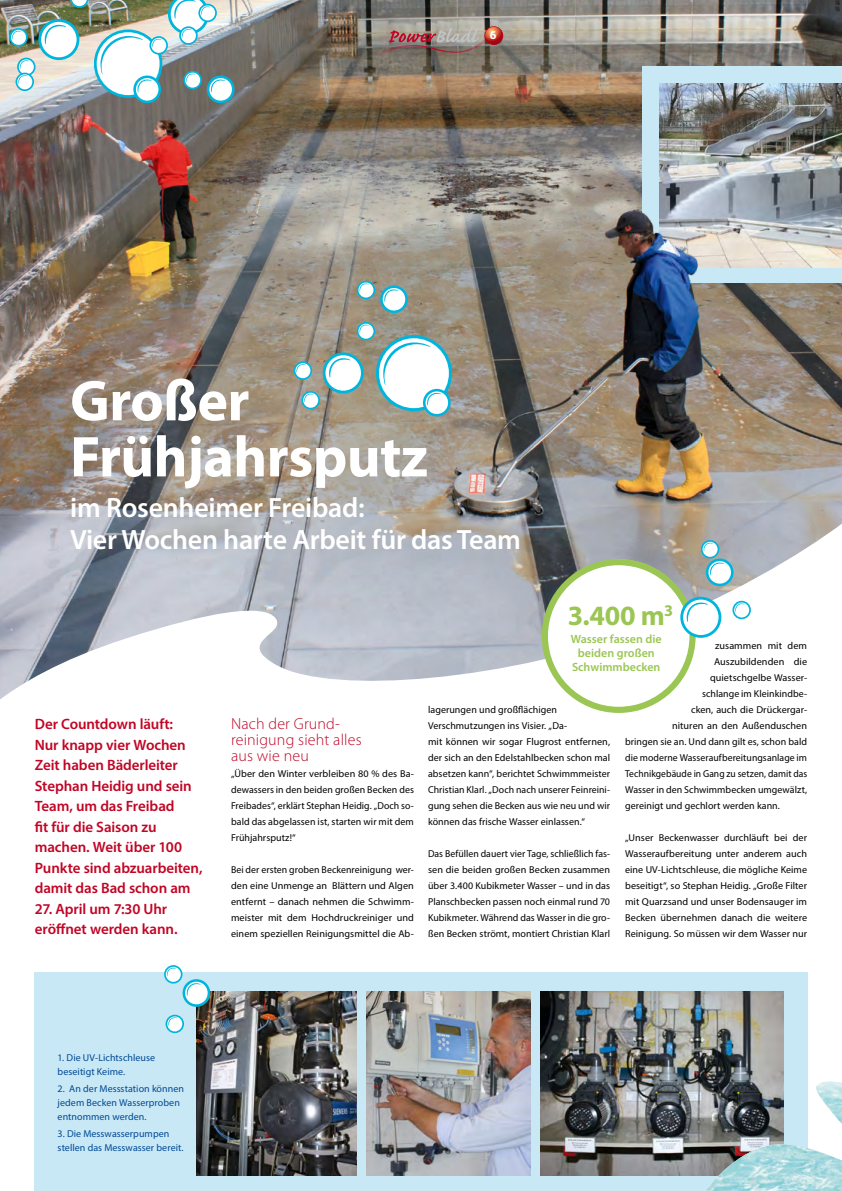
<style>
.page{position:relative;width:842px;height:1191px;background:#fff}
.page>*{position:absolute;margin:0;border:0;box-sizing:border-box;transform-origin:0 0}
.t1{font:700 58px/56px "Myriad Pro";letter-spacing:-.01em;color:#fff}
.t2{font:600 28px/32px "Myriad Pro";letter-spacing:-.01em;color:#fff}
.t3{font:700 28px "Myriad Pro";color:#9bc654}
.t4{font:300 16px/16px "Myriad Pro";letter-spacing:.01em;color:#c10525}
.t5{font:600 15px/20.5px "Myriad Pro";letter-spacing:-.005em;color:#c10525}
.t6{font:600 12px/14px "Myriad Pro";color:#9bc654;text-align:center}
.t7{font:700 12px "Myriad Pro";color:#fff}
.t8{font:10px/16px "Myriad Pro";letter-spacing:.005em;color:#000;text-align:justify}
.t9{font:10px/14px "Myriad Pro";letter-spacing:.005em;color:#004993}
.t10{font:10px "Myriad Pro";letter-spacing:.005em;color:#000;scale:.96 1}
</style>
<div class="page">
<img style="left:0;top:0;width:842px;height:699px">
<img style="left:373px;top:26px;width:130px;height:34px">
<div style="left:643px;top:66px;width:199px;height:217px;background:#c9e8f6"></div>
<img style="left:660px;top:83px;width:182px;height:185px">
<svg style="left:294px;top:322px;width:158px;height:94px"></svg>
<svg style="left:357px;top:281px;width:51px;height:32px"></svg>
<img style="left:9px;top:0;width:225px;height:103px">
<div style="left:34px;top:972px;width:774px;height:219px;background:#c9e8f6"></div>
<img style="left:540px;top:991px;width:159px;height:184px">
<img style="left:196px;top:991px;width:160px;height:184px">
<img style="left:366px;top:991px;width:164px;height:184px">
<svg style="left:542px;top:540px;width:209px;height:173px"></svg>
<svg style="left:166px;top:1014px;width:18px;height:19px"></svg>
<svg style="left:164px;top:965px;width:46px;height:41px"></svg>
<img style="left:699px;top:991px;width:85px;height:77px">
<img style="left:699px;top:1068px;width:143px;height:123px">
<img style="left:641px;top:209px;width:59px;height:74px">
<p class="t7" style="left:490px;top:28px;width:8px">6</p>
<h1 class="t1" style="left:70px;top:371px;width:359px">Großer<br>Frühjahrsputz</h1>
<h2 class="t2" style="left:70px;top:491px;width:452px">im Rosenheimer Freibad:<br>Vier Wochen harte Arbeit für das Team</h2>
<h3 class="t5" style="left:35px;top:713px;width:169px">Der Countdown läuft:<br>Nur knapp vier Wochen<br>Zeit haben Bäderleiter<br>Stephan Heidig und sein<br>Team, um das Freibad<br>fit für die Saison zu machen. Weit über 100<br>Punkte sind abzuarbeiten, damit das Bad schon am</h3>
<h3 class="t5" style="left:35px;top:898px;width:144px">27. April um 7:30 Uhr eröffnet werden kann.</h3>
<h3 class="t4" style="left:231px;top:715px;width:132px">Nach der Grund&shy;reinigung sieht alles aus wie neu</h3>
<p class="t8" style="left:231px;top:765px;width:184px">„Über den Winter verbleiben 80 % des Ba&shy;dewassers in den beiden großen Becken des Freibades“, erklärt Stephan Heidig. „Doch so&shy;bald das abgelassen ist, starten wir mit dem Frühjahrsputz!“</p>
<p class="t8" style="left:231px;top:861px;width:184px">Bei der ersten groben Beckenreinigung wer&shy;den eine Unmenge an Blättern und Algen entfernt – danach nehmen die Schwimm&shy;meister mit dem Hochdruckreiniger und einem speziellen Reinigungsmittel die Ab-</p>
<h2 class="t3" style="left:568px;top:597px;width:107px">3.400 m<sup>3</sup></h2>
<p class="t6" style="left:571px;top:631px;width:92px">Wasser fassen die beiden großen<br>Schwimmbecken</p>
<p class="t8" style="left:715px;top:637px;width:94px">zusammen mit dem</p>
<p class="t8" style="left:714px;top:653px;width:95px">Auszubildenden die</p>
<p class="t8" style="left:710px;top:669px;width:98px">quietschgelbe Wasser-</p>
<p class="t8" style="left:702px;top:685px;width:107px">schlange im Kleinkindbe-</p>
<p class="t8" style="left:691px;top:701px;width:118px">cken, auch die Drückergar-</p>
<p class="t8" style="left:672px;top:717px;width:136px">nituren an den Außenduschen</p>
<p class="t8" style="left:625px;top:733px;width:183px">bringen sie an. Und dann gilt es, schon bald</p>
<p class="t8" style="left:625px;top:749px;width:184px">die moderne Wasseraufbereitungsanlage im</p>
<p class="t10" style="left:625px;top:767px;width:191px">Technikgebäude in Gang zu setzen, damit das</p>
<p class="t8" style="left:625px;top:781px;width:183px">Wasser in den Schwimmbecken umgewälzt,</p>
<p class="t8" style="left:625px;top:797px;width:156px">gereinigt und gechlort werden kann.</p>
<p class="t8" style="left:625px;top:829px;width:184px">„Unser Beckenwasser durchläuft bei der Wasseraufbereitung unter anderem auch eine UV-Lichtschleuse, die mögliche Keime beseitigt“, so Stephan Heidig. „Große Filter mit Quarzsand und unser Bodensauger im Becken übernehmen danach die weitere Reinigung. So müssen wir dem Wasser nur</p>
<p class="t8" style="left:428px;top:701px;width:184px;text-align:left">lagerungen und großflächigen Verschmutzungen ins Visier. „Da-<br>mit können wir sogar Flugrost entfernen, der sich an den Edelstahlbecken schon mal absetzen kann“, berichtet Schwimmmeister Christian Klarl. „Doch nach unserer Feinreini&shy;gung sehen die Becken aus wie neu und wir können das frische Wasser einlassen.“</p>
<p class="t8" style="left:428px;top:845px;width:184px">Das Befüllen dauert vier Tage, schließlich fas&shy;sen die beiden großen Becken zusammen über 3.400 Kubikmeter Wasser – und in das Planschbecken passen noch einmal rund 70<br>Kubikmeter. Während das Wasser in die gro&shy;ßen Becken strömt, montiert Christian Klarl</p>
<p class="t9" style="left:58px;top:1051px;width:99px">1. Die UV-Lichtschleuse beseitigt Keime.</p>
<p class="t9" style="left:58px;top:1081px;width:128px">2. An der Messstation können jedem Becken Wasserproben entnommen werden.</p>
<p class="t9" style="left:58px;top:1126px;width:127px">3. Die Messwasserpumpen stellen das Messwasser bereit.</p>
</div>
